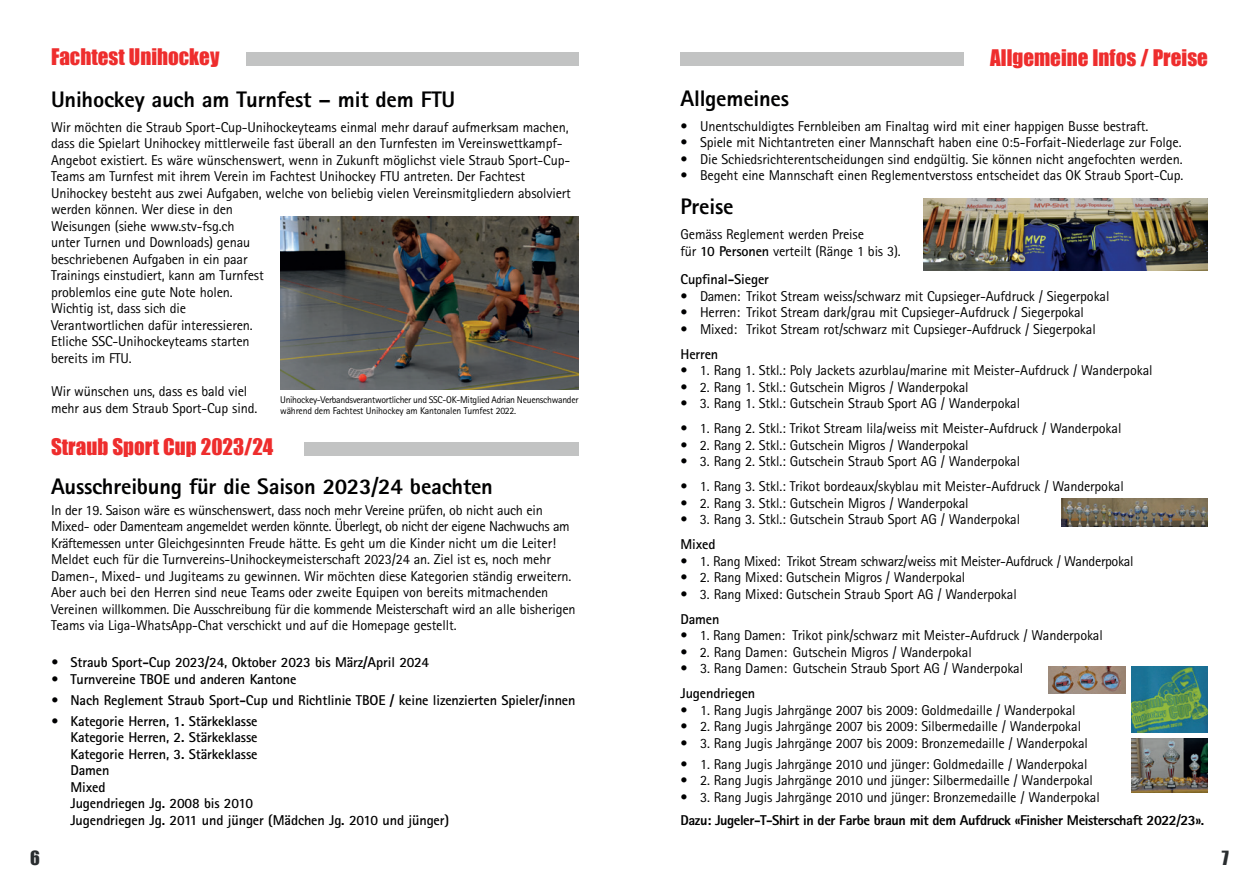
<style>
.page{position:relative;width:1259px;height:893px;background:#fff}
.page>*{position:absolute;margin:0;border:0;box-sizing:border-box;transform-origin:0 0}
.t1{font:800 22.5px "Rotis Sans Serif";letter-spacing:-.01em;color:#000001}
.t2{font:21px "Impact";color:#ee2d2d}
.t3{font:18px "Impact";color:#292d2f}
.t4{font:14.25px/16.5px "Rotis Sans Serif";letter-spacing:-.01em;color:#000001}
.t5{font:700 14.25px/16.5px "Rotis Sans Serif";letter-spacing:-.01em;color:#000001}
.t6{font:800 14.25px "Rotis Sans Serif";letter-spacing:-.03em;color:#000001}
.t7{font:9.75px/10.5px "Rotis Sans Serif";letter-spacing:-.03em;color:#000001}
.s1{font-weight:700}
</style>
<div class="page">
<div style="left:246px;top:52px;width:332px;height:14px;background:#c2c3c3"></div>
<div style="left:304px;top:442px;width:274px;height:13px;background:#c2c3c3"></div>
<img style="left:280px;top:216px;width:298px;height:174px">
<div style="left:680px;top:52px;width:283px;height:14px;background:#c2c3c3"></div>
<img style="left:924px;top:198px;width:283px;height:72px">
<img style="left:1131px;top:738px;width:77px;height:55px">
<img style="left:1131px;top:666px;width:77px;height:67px">
<img style="left:1048px;top:666px;width:77px;height:28px">
<img style="left:1061px;top:499px;width:146px;height:28px">
<p class="t3" style="left:30px;top:844px;width:11px">6</p>
<h2 class="t2" style="left:51px;top:41px;width:170px">Fachtest Unihockey</h2>
<h1 class="t1" style="left:51px;top:85px;width:406px">Unihockey auch am Turnfest – mit dem FTU</h1>
<p class="t4" style="left:51px;top:119px;width:521px">Wir möchten die Straub Sport-Cup-Unihockeyteams einmal mehr darauf aufmerksam machen, dass die Spielart Unihockey mittlerweile fast überall an den Turnfesten im Vereinswettkampf-Angebot existiert. Es wäre wünschenswert, wenn in Zukunft möglichst viele Straub Sport-Cup-Teams am Turnfest mit ihrem Verein im Fachtest Unihockey FTU antreten. Der Fachtest Unihockey besteht aus zwei Aufgaben, welche von beliebig vielen Vereinsmitgliedern absolviert werden können. Wer diese in den<br>Weisungen (siehe www.stv-fsg.ch<br>unter Turnen und Downloads) genau<br>beschriebenen Aufgaben in ein paar<br>Trainings einstudiert, kann am Turnfest<br>problemlos eine gute Note holen.<br>Wichtig ist, dass sich die<br>Verantwortlichen dafür interessieren.<br>Etliche SSC-Unihockeyteams starten<br>bereits im FTU.</p>
<p class="t4" style="left:51px;top:383px;width:208px">Wir wünschen uns, dass es bald viel mehr aus dem Straub Sport-Cup sind.</p>
<p class="t7" style="left:280px;top:395px;width:300px">Unihockey-Verbandsverantwortlicher und SSC-OK-Mitglied Adrian Neuenschwander während dem Fachtest Unihockey am Kantonalen Turnfest 2022.</p>
<h2 class="t2" style="left:51px;top:430px;width:224px">Straub Sport Cup 2023/24</h2>
<h1 class="t1" style="left:51px;top:472px;width:443px">Ausschreibung für die Saison 2023/24 beachten</h1>
<p class="t4" style="left:51px;top:501px;width:526px">In der 19. Saison wäre es wünschenswert, dass noch mehr Vereine prüfen, ob nicht auch ein Mixed- oder Damenteam angemeldet werden könnte. Überlegt, ob nicht der eigene Nachwuchs am Kräftemessen unter Gleichgesinnten Freude hätte. Es geht um die Kinder nicht um die Leiter!<br>Meldet euch für die Turnvereins-Unihockeymeisterschaft 2023/24 an. Ziel ist es, noch mehr Damen-, Mixed- und Jugiteams zu gewinnen. Wir möchten diese Kategorien ständig erweitern.<br>Aber auch bei den Herren sind neue Teams oder zweite Equipen von bereits mitmachenden Vereinen willkommen. Die Ausschreibung für die kommende Meisterschaft wird an alle bisherigen Teams via Liga-WhatsApp-Chat verschickt und auf die Homepage gestellt.</p>
<p class="t5" style="left:51px;top:653px;width:380px">• Straub Sport-Cup 2023/24, Oktober 2023 bis März/April 2024</p>
<p class="t5" style="left:51px;top:671px;width:247px">• Turnvereine TBOE und anderen Kantone</p>
<p class="t5" style="left:51px;top:692px;width:526px">• Nach Reglement Straub Sport-Cup und Richtlinie TBOE / keine lizenzierten Spieler/innen</p>
<p class="t5" style="left:71px;top:712px;width:380px;text-indent:-19px">• Kategorie Herren, 1. Stärkeklasse<br>Kategorie Herren, 2. Stärkeklasse<br>Kategorie Herren, 3. Stärkeklasse<br>Damen<br>Mixed<br>Jugendriegen Jg. 2008 bis 2010<br>Jugendriegen Jg. 2011 und jünger (Mädchen Jg. 2010 und jünger)</p>
<h2 class="t2" style="left:990px;top:41px;width:219px">Allgemeine Infos / Preise</h2>
<h1 class="t1" style="left:680px;top:84px;width:110px">Allgemeines</h1>
<p class="t4" style="left:680px;top:117px;width:469px">• Unentschuldigtes Fernbleiben am Finaltag wird mit einer happigen Busse bestraft.</p>
<p class="t4" style="left:680px;top:134px;width:502px">• Spiele mit Nichtantreten einer Mannschaft haben eine 0:5-Forfait-Niederlage zur Folge.</p>
<p class="t4" style="left:680px;top:150px;width:503px">• Die Schiedsrichterentscheidungen sind endgültig. Sie können nicht angefochten werden.</p>
<p class="t4" style="left:680px;top:167px;width:504px">• Begeht eine Mannschaft einen Reglementverstoss entscheidet das OK Straub Sport-Cup.</p>
<h1 class="t1" style="left:680px;top:192px;width:55px">Preise</h1>
<p class="t4" style="left:680px;top:225px;width:222px;line-height:17.1px">Gemäss Reglement werden Preise<br>für <span class="s1">10 Personen</span> verteilt (Ränge 1 bis 3).</p>
<p class="t5" style="left:680px;top:271px;width:90px">Cupfinal-Sieger</p>
<p class="t4" style="left:680px;top:288px;width:430px">• Damen: Trikot Stream weiss/schwarz mit Cupsieger-Aufdruck / Siegerpokal</p>
<p class="t4" style="left:680px;top:304px;width:405px">• Herren: Trikot Stream dark/grau mit Cupsieger-Aufdruck / Siegerpokal</p>
<p class="t4" style="left:680px;top:321px;width:417px">• Mixed: Trikot Stream rot/schwarz mit Cupsieger-Aufdruck / Siegerpokal</p>
<p class="t5" style="left:680px;top:345px;width:39px">Herren</p>
<p class="t4" style="left:680px;top:362px;width:473px">• 1. Rang 1. Stkl.: Poly Jackets azurblau/marine mit Meister-Aufdruck / Wanderpokal</p>
<p class="t4" style="left:680px;top:379px;width:290px">• 2. Rang 1. Stkl.: Gutschein Migros / Wanderpokal</p>
<p class="t4" style="left:680px;top:395px;width:341px">• 3. Rang 1. Stkl.: Gutschein Straub Sport AG / Wanderpokal</p>
<p class="t4" style="left:680px;top:420px;width:442px">• 1. Rang 2. Stkl.: Trikot Stream lila/weiss mit Meister-Aufdruck / Wanderpokal</p>
<p class="t4" style="left:680px;top:437px;width:290px">• 2. Rang 2. Stkl.: Gutschein Migros / Wanderpokal</p>
<p class="t4" style="left:680px;top:453px;width:341px">• 3. Rang 2. Stkl.: Gutschein Straub Sport AG / Wanderpokal</p>
<p class="t4" style="left:680px;top:478px;width:445px">• 1. Rang 3. Stkl.: Trikot bordeaux/skyblau mit Meister-Aufdruck / Wanderpokal</p>
<p class="t4" style="left:680px;top:495px;width:290px">• 2. Rang 3. Stkl.: Gutschein Migros / Wanderpokal</p>
<p class="t4" style="left:680px;top:511px;width:341px">• 3. Rang 3. Stkl.: Gutschein Straub Sport AG / Wanderpokal</p>
<p class="t5" style="left:680px;top:536px;width:37px">Mixed</p>
<p class="t4" style="left:680px;top:553px;width:454px">• 1. Rang Mixed: Trikot Stream schwarz/weiss mit Meister-Aufdruck / Wanderpokal</p>
<p class="t4" style="left:680px;top:569px;width:286px">• 2. Rang Mixed: Gutschein Migros / Wanderpokal</p>
<p class="t4" style="left:680px;top:586px;width:338px">• 3. Rang Mixed: Gutschein Straub Sport AG / Wanderpokal</p>
<p class="t5" style="left:680px;top:610px;width:41px">Damen</p>
<p class="t4" style="left:680px;top:627px;width:424px">• 1. Rang Damen: Trikot pink/schwarz mit Meister-Aufdruck / Wanderpokal</p>
<p class="t4" style="left:680px;top:644px;width:293px">• 2. Rang Damen: Gutschein Migros / Wanderpokal</p>
<p class="t4" style="left:680px;top:660px;width:344px">• 3. Rang Damen: Gutschein Straub Sport AG / Wanderpokal</p>
<p class="t5" style="left:680px;top:685px;width:76px">Jugendriegen</p>
<p class="t4" style="left:680px;top:702px;width:396px">• 1. Rang Jugis Jahrgänge 2007 bis 2009: Goldmedaille / Wanderpokal</p>
<p class="t4" style="left:680px;top:718px;width:402px">• 2. Rang Jugis Jahrgänge 2007 bis 2009: Silbermedaille / Wanderpokal</p>
<p class="t4" style="left:680px;top:735px;width:409px">• 3. Rang Jugis Jahrgänge 2007 bis 2009: Bronzemedaille / Wanderpokal</p>
<p class="t4" style="left:680px;top:755px;width:408px">• 1. Rang Jugis Jahrgänge 2010 und jünger: Goldmedaille / Wanderpokal</p>
<p class="t4" style="left:680px;top:772px;width:414px">• 2. Rang Jugis Jahrgänge 2010 und jünger: Silbermedaille / Wanderpokal</p>
<p class="t4" style="left:680px;top:788px;width:421px">• 3. Rang Jugis Jahrgänge 2010 und jünger: Bronzemedaille / Wanderpokal</p>
<p class="t6" style="left:680px;top:811px;width:525px">Dazu: Jugeler-T-Shirt in der Farbe braun mit dem Aufdruck «Finisher Meisterschaft 2022/23».</p>
<p class="t3" style="left:1221px;top:844px;width:9px">7</p>
</div>
